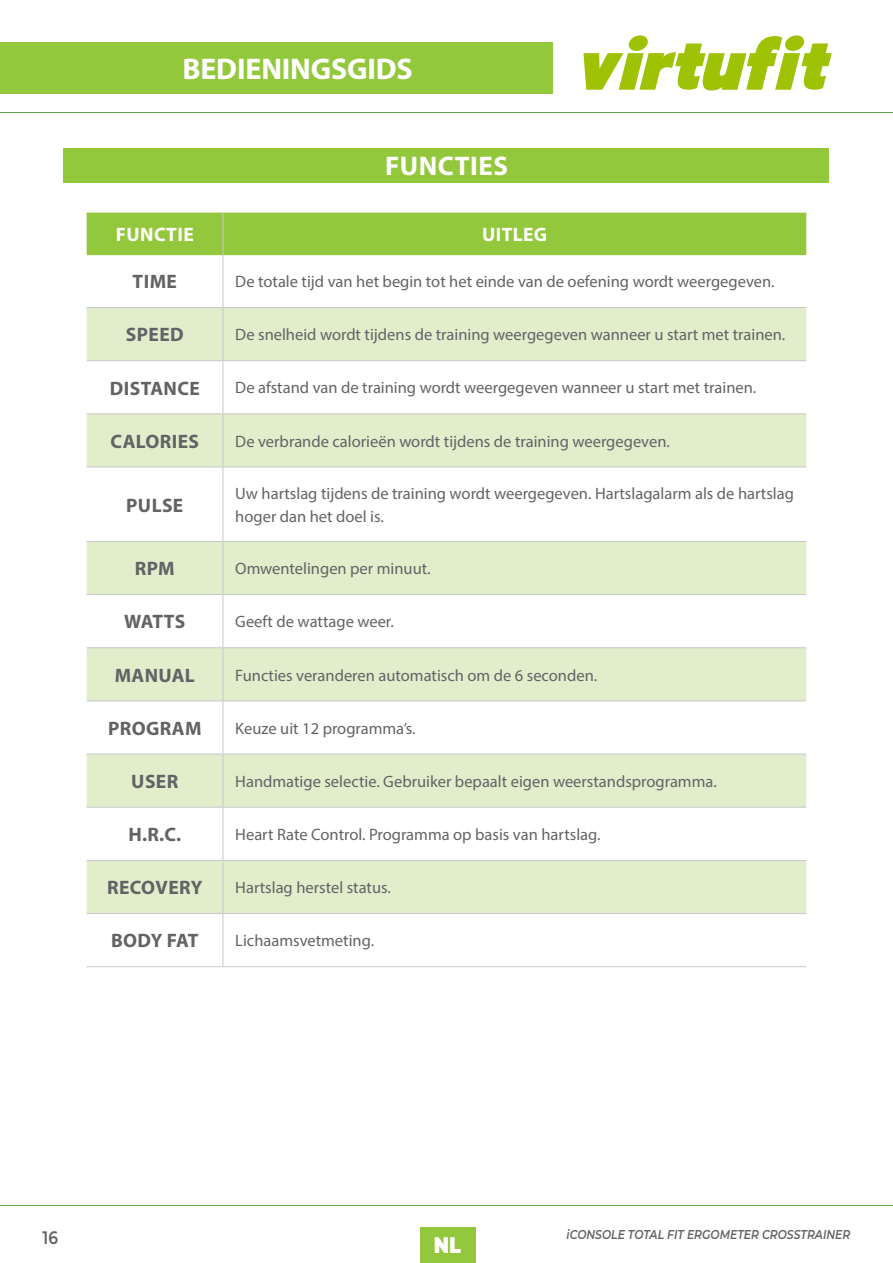
<style>
.page{position:relative;width:893px;height:1263px;background:#fff}
.page>*{position:absolute;margin:0;border:0;box-sizing:border-box;transform-origin:0 0}
.t1{font:700 30px "Myriad Pro";letter-spacing:-.005em;color:#fff}
.t2{font:700 27px "Myriad Pro";letter-spacing:.02em;color:#fff}
.t3{font:900 22.5px "Montserrat";color:#fff;scale:.85 1}
.t4{font:700 19.5px "Myriad Pro";letter-spacing:.02em;color:#636366}
.t5{font:700 19.5px "Myriad Pro";letter-spacing:.02em;color:#fff}
.t6{font:600 18px "Montserrat";color:#636366;scale:.85 1}
.t7{font:16.5px/22.5px "Myriad Pro";color:#636366}
.t8{font:italic 600 12.75px "Montserrat";color:#636366;scale:.85 1}
</style>
<div class="page">
<div style="left:0;top:43px;width:553px;height:51px;background:#94c83c"></div>
<hr style="left:0;top:1205px;width:893px;height:1px;background:#5ea342">
<hr style="left:0;top:112px;width:893px;height:1px;background:#5ea342">
<svg style="left:583px;top:35px;width:249px;height:56px"></svg>
<div style="left:420px;top:1227px;width:55px;height:36px;background:#94c83c"></div>
<div style="left:64px;top:149px;width:765px;height:34px;background:#94c83c"></div>
<div style="left:87px;top:213px;width:719px;height:42px;background:#94c83c"></div>
<svg style="left:87px;top:308px;width:719px;height:605px;fill:#e1edcb"></svg>
<hr style="left:87px;top:307px;width:136px;height:1px;background:#c7c8ca">
<hr style="left:223px;top:307px;width:583px;height:1px;background:#c7c8ca">
<hr style="left:87px;top:360px;width:136px;height:1px;background:#c7c8ca">
<hr style="left:223px;top:360px;width:583px;height:1px;background:#c7c8ca">
<hr style="left:87px;top:413px;width:136px;height:1px;background:#c7c8ca">
<hr style="left:223px;top:413px;width:583px;height:1px;background:#c7c8ca">
<hr style="left:87px;top:467px;width:136px;height:1px;background:#c7c8ca">
<hr style="left:223px;top:467px;width:583px;height:1px;background:#c7c8ca">
<hr style="left:87px;top:541px;width:136px;height:1px;background:#c7c8ca">
<hr style="left:223px;top:541px;width:583px;height:1px;background:#c7c8ca">
<hr style="left:87px;top:594px;width:136px;height:1px;background:#c7c8ca">
<hr style="left:223px;top:594px;width:583px;height:1px;background:#c7c8ca">
<hr style="left:87px;top:647px;width:136px;height:1px;background:#c7c8ca">
<hr style="left:223px;top:647px;width:583px;height:1px;background:#c7c8ca">
<hr style="left:87px;top:700px;width:136px;height:1px;background:#c7c8ca">
<hr style="left:223px;top:700px;width:583px;height:1px;background:#c7c8ca">
<hr style="left:87px;top:754px;width:136px;height:1px;background:#c7c8ca">
<hr style="left:223px;top:754px;width:583px;height:1px;background:#c7c8ca">
<hr style="left:87px;top:807px;width:136px;height:1px;background:#c7c8ca">
<hr style="left:223px;top:807px;width:583px;height:1px;background:#c7c8ca">
<hr style="left:87px;top:860px;width:136px;height:1px;background:#c7c8ca">
<hr style="left:223px;top:860px;width:583px;height:1px;background:#c7c8ca">
<hr style="left:87px;top:913px;width:136px;height:1px;background:#c7c8ca">
<hr style="left:223px;top:913px;width:583px;height:1px;background:#c7c8ca">
<hr style="left:87px;top:966px;width:136px;height:1px;background:#c7c8ca">
<hr style="left:223px;top:966px;width:583px;height:1px;background:#c7c8ca">
<hr style="left:223px;top:255px;width:1px;height:53px;background:#c7c8ca">
<hr style="left:223px;top:308px;width:1px;height:53px;background:#c7c8ca">
<hr style="left:223px;top:361px;width:1px;height:53px;background:#c7c8ca">
<hr style="left:223px;top:414px;width:1px;height:53px;background:#c7c8ca">
<hr style="left:223px;top:467px;width:1px;height:74px;background:#c7c8ca">
<hr style="left:223px;top:541px;width:1px;height:54px;background:#c7c8ca">
<hr style="left:223px;top:595px;width:1px;height:53px;background:#c7c8ca">
<hr style="left:223px;top:648px;width:1px;height:53px;background:#c7c8ca">
<hr style="left:223px;top:701px;width:1px;height:53px;background:#c7c8ca">
<hr style="left:223px;top:754px;width:1px;height:53px;background:#c7c8ca">
<hr style="left:223px;top:807px;width:1px;height:53px;background:#c7c8ca">
<hr style="left:223px;top:860px;width:1px;height:53px;background:#c7c8ca">
<hr style="left:223px;top:913px;width:1px;height:53px;background:#c7c8ca">
<hr style="left:223px;top:213px;width:1px;height:42px;background:#c7c8ca">
<p class="t1" style="left:182px;top:49px;width:232px">BEDIENINGSGIDS</p>
<p class="t2" style="left:385px;top:148px;width:124px">FUNCTIES</p>
<p class="t5" style="left:116px;top:222px;width:79px">FUNCTIE</p>
<p class="t5" style="left:482px;top:222px;width:67px">UITLEG</p>
<p class="t4" style="left:133px;top:269px;width:46px">TIME</p>
<p class="t7" style="left:235px;top:270px;width:541px">De totale tijd van het begin tot het einde van de oefening wordt weergegeven.</p>
<p class="t4" style="left:126px;top:322px;width:59px">SPEED</p>
<p class="t7" style="left:235px;top:323px;width:552px">De snelheid wordt tijdens de training weergegeven wanneer u start met trainen.</p>
<p class="t4" style="left:110px;top:375px;width:91px">DISTANCE</p>
<p class="t7" style="left:235px;top:376px;width:522px">De afstand van de training wordt weergegeven wanneer u start met trainen.</p>
<p class="t4" style="left:111px;top:428px;width:90px">CALORIES</p>
<p class="t7" style="left:235px;top:430px;width:436px">De verbrande calorieën wordt tijdens de training weergegeven.</p>
<p class="t4" style="left:126px;top:492px;width:59px">PULSE</p>
<p class="t7" style="left:235px;top:482px;width:560px">Uw hartslag tijdens de training wordt weergegeven. Hartslagalarm als de hartslag hoger dan het doel is.</p>
<p class="t4" style="left:135px;top:556px;width:41px">RPM</p>
<p class="t7" style="left:235px;top:557px;width:197px">Omwentelingen per minuut.</p>
<p class="t4" style="left:124px;top:609px;width:63px">WATTS</p>
<p class="t7" style="left:235px;top:610px;width:160px">Geeft de wattage weer.</p>
<p class="t4" style="left:115px;top:662px;width:82px">MANUAL</p>
<p class="t7" style="left:235px;top:663px;width:363px">Functies veranderen automatisch om de 6 seconden.</p>
<p class="t4" style="left:108px;top:715px;width:95px">PROGRAM</p>
<p class="t7" style="left:235px;top:717px;width:182px">Keuze uit 12 programma’s.</p>
<p class="t4" style="left:131px;top:769px;width:48px">USER</p>
<p class="t7" style="left:235px;top:770px;width:483px">Handmatige selectie. Gebruiker bepaalt eigen weerstandsprogramma.</p>
<p class="t4" style="left:129px;top:822px;width:54px">H.R.C.</p>
<p class="t7" style="left:235px;top:823px;width:367px">Heart Rate Control. Programma op basis van hartslag.</p>
<p class="t4" style="left:107px;top:875px;width:97px">RECOVERY</p>
<p class="t7" style="left:235px;top:876px;width:157px">Hartslag herstel status.</p>
<p class="t4" style="left:111px;top:928px;width:89px">BODY FAT</p>
<p class="t7" style="left:235px;top:929px;width:140px">Lichaamsvetmeting.</p>
<p class="t6" style="left:43px;top:1225px;width:20px">16</p>
<h3 class="t3" style="left:434px;top:1228px;width:33px">NL</h3>
<p class="t8" style="left:566px;top:1225px;width:336px">iCONSOLE TOTAL FIT ERGOMETER CROSSTRAINER</p>
</div>
